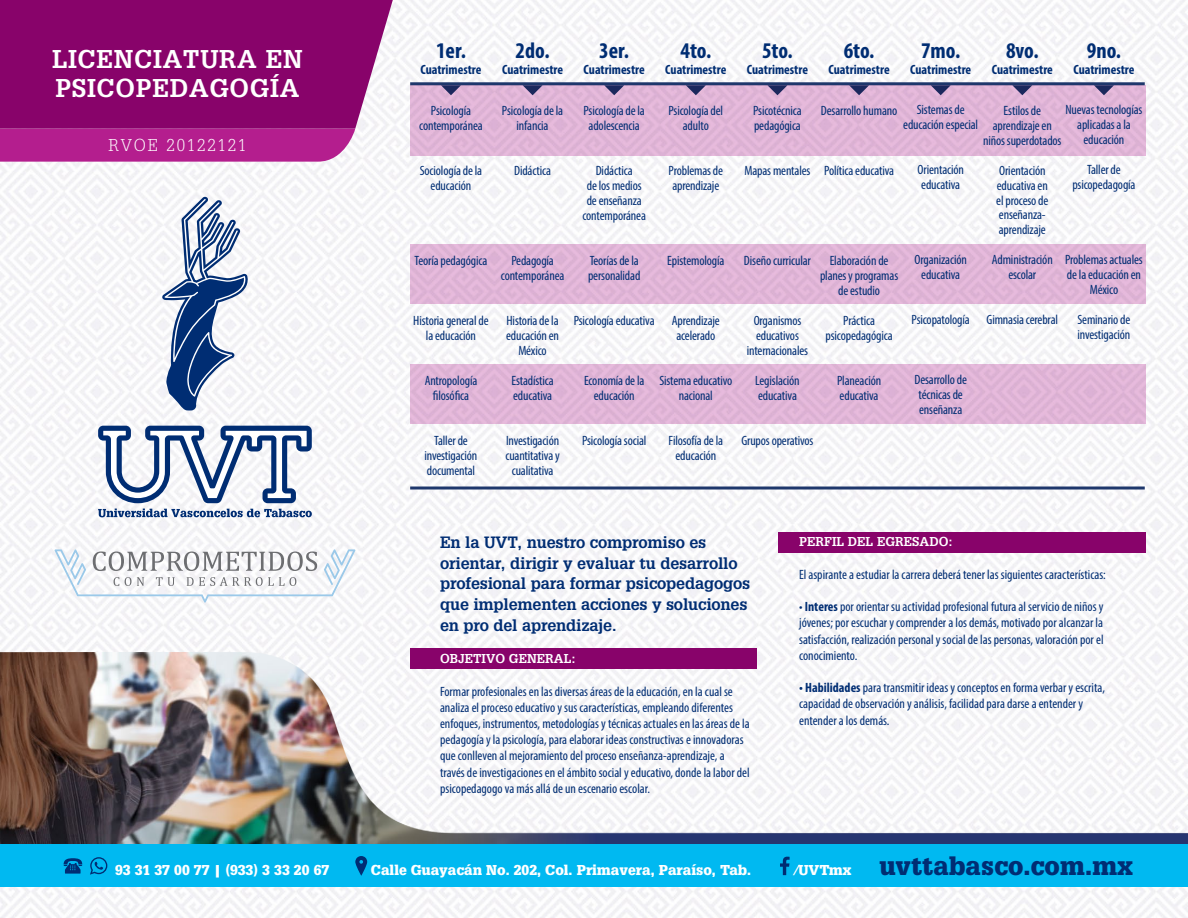
<style>
.page{position:relative;width:1188px;height:918px;background:#f6f6f8}
.page>*{position:absolute;margin:0;border:0;box-sizing:border-box;transform-origin:0 0}
.t1{font:27px/28.5px "Square Serif Bold DTC";letter-spacing:.025em;color:#fff}
.t2{font:27px "Square Serif Black DTC";color:#002d73}
.t3{font:700 condensed 22.5px "Myriad Pro";color:#002d73}
.t4{font:18px "Square Serif Light DTC";letter-spacing:.1em;color:#fff}
.t5{font:17.25px/20.7px "Square Serif Bold DTC";letter-spacing:-.01em;color:#002d73}
.t6{font:15px "Square Serif Black DTC";color:#fff}
.t7{font:condensed 13.5px/15px "Myriad Pro";letter-spacing:-.01em;color:#002d73;text-align:center}
.t8{font:700 condensed 13.5px "Myriad Pro";color:#002d73}
.t9{font:13.5px "Square Serif Bold DTC";color:#fff}
.s1{font-weight:700}
.s2{font-size:15px;color:#fff}
</style>
<div class="page">
<img style="left:0;top:652px;width:1188px;height:193px">
<div style="left:0;top:129px;width:355px;height:33px;background:#b41e8e"></div>
<div style="left:0;top:0;width:393px;height:129px;background:#88036a"></div>
<svg style="left:162px;top:196px;width:88px;height:215px"></svg>
<svg style="left:98px;top:509px;width:214px;height:8px"></svg>
<svg style="left:98px;top:426px;width:214px;height:77px"></svg>
<svg style="left:55px;top:549px;width:300px;height:54px"></svg>
<div style="left:0;top:845px;width:1188px;height:42px;background:#00b9f1"></div>
<svg style="left:780px;top:857px;width:10px;height:18px"></svg>
<svg style="left:355px;top:856px;width:12px;height:20px"></svg>
<svg style="left:90px;top:857px;width:17px;height:18px"></svg>
<svg style="left:64px;top:858px;width:18px;height:16px"></svg>
<div style="left:410px;top:648px;width:347px;height:21px;background:#88036a"></div>
<div style="left:778px;top:532px;width:367px;height:21px;background:#88036a"></div>
<hr style="left:410px;top:82px;width:735px;height:3px;background:#1e376c">
<div style="left:410px;top:85px;width:736px;height:71px;background:#e0b5d7"></div>
<div style="left:410px;top:245px;width:736px;height:59px;background:#e1b5d7"></div>
<div style="left:410px;top:364px;width:736px;height:60px;background:#e0b5d7"></div>
<hr style="left:410px;top:487px;width:735px;height:3px;background:#1e376c">
<h1 class="t1" style="left:52px;top:47px;width:252px">LICENCIATURA EN<br>PSICOPEDAGOGÍA</h1>
<h3 class="t4" style="left:108px;top:133px;width:139px">RVOE 20122121</h3>
<h2 class="t3" style="left:436px;top:37px;width:31px">1er.</h2>
<p class="t8" style="left:420px;top:62px;width:63px">Cuatrimestre</p>
<p class="t7" style="left:419px;top:103px;width:65px">Psicología contemporánea</p>
<p class="t7" style="left:420px;top:163px;width:64px">Sociología de la educación</p>
<p class="t7" style="left:415px;top:253px;width:74px">Teoría pedagógica</p>
<p class="t7" style="left:413px;top:313px;width:77px">Historia general de la educación</p>
<p class="t7" style="left:425px;top:373px;width:54px">Antropología filosófica</p>
<p class="t7" style="left:424px;top:433px;width:54px">Taller de investigación documental</p>
<h2 class="t3" style="left:516px;top:37px;width:36px">2do.</h2>
<p class="t8" style="left:502px;top:62px;width:63px">Cuatrimestre</p>
<h2 class="t3" style="left:599px;top:37px;width:31px">3er.</h2>
<p class="t8" style="left:584px;top:62px;width:63px">Cuatrimestre</p>
<h2 class="t3" style="left:680px;top:37px;width:32px">4to.</h2>
<p class="t8" style="left:665px;top:62px;width:63px">Cuatrimestre</p>
<h2 class="t3" style="left:762px;top:37px;width:32px">5to.</h2>
<p class="t8" style="left:747px;top:62px;width:63px">Cuatrimestre</p>
<h2 class="t3" style="left:844px;top:37px;width:32px">6to.</h2>
<p class="t8" style="left:829px;top:62px;width:63px">Cuatrimestre</p>
<h2 class="t3" style="left:921px;top:37px;width:41px">7mo.</h2>
<p class="t8" style="left:910px;top:62px;width:63px">Cuatrimestre</p>
<h2 class="t3" style="left:1006px;top:37px;width:34px">8vo.</h2>
<p class="t8" style="left:992px;top:62px;width:63px">Cuatrimestre</p>
<h2 class="t3" style="left:1087px;top:37px;width:36px">9no.</h2>
<p class="t8" style="left:1073px;top:62px;width:63px">Cuatrimestre</p>
<p class="t7" style="left:502px;top:102px;width:63px">Psicología de la infancia</p>
<p class="t7" style="left:514px;top:162px;width:39px">Didáctica</p>
<p class="t7" style="left:501px;top:252px;width:65px">Pedagogía contemporánea</p>
<p class="t7" style="left:506px;top:312px;width:54px">Historia de la educación en<br>México</p>
<p class="t7" style="left:511px;top:372px;width:44px;text-align:left">Estadística educativa</p>
<p class="t7" style="left:505px;top:432px;width:56px">Investigación cuantitativa y cualitativa</p>
<p class="t7" style="left:584px;top:102px;width:63px">Psicología de la adolescencia</p>
<p class="t7" style="left:582px;top:162px;width:65px">Didáctica<br>de los medios de enseñanza contemporánea</p>
<p class="t7" style="left:588px;top:252px;width:54px;text-align:left">Teorías de la personalidad</p>
<p class="t7" style="left:574px;top:312px;width:82px">Psicología educativa</p>
<p class="t7" style="left:669px;top:102px;width:56px">Psicología del adulto</p>
<p class="t7" style="left:669px;top:162px;width:56px;text-align:left">Problemas de aprendizaje</p>
<p class="t7" style="left:667px;top:252px;width:59px">Epistemología</p>
<p class="t7" style="left:672px;top:312px;width:49px">Aprendizaje acelerado</p>
<p class="t7" style="left:659px;top:372px;width:74px">Sistema educativo nacional</p>
<p class="t7" style="left:669px;top:432px;width:56px">Filosofía de la educación</p>
<p class="t7" style="left:584px;top:372px;width:62px">Economía de la educación</p>
<p class="t7" style="left:582px;top:432px;width:66px">Psicología social</p>
<p class="t7" style="left:1065px;top:102px;width:79px">Nuevas tecnologías aplicadas a la educación</p>
<p class="t7" style="left:1072px;top:162px;width:65px">Taller de psicopedagogía</p>
<p class="t7" style="left:903px;top:102px;width:76px">Sistemas de educación especial</p>
<p class="t7" style="left:918px;top:162px;width:48px;text-align:left">Orientación educativa</p>
<p class="t7" style="left:983px;top:102px;width:80px">Estilos de aprendizaje en niños superdotados</p>
<p class="t7" style="left:996px;top:162px;width:54px;text-align:left">Orientación educativa en el proceso de enseñanza&shy;aprendizaje</p>
<p class="t7" style="left:992px;top:252px;width:62px">Administración escolar</p>
<p class="t7" style="left:987px;top:312px;width:73px">Gimnasia cerebral</p>
<p class="t7" style="left:821px;top:102px;width:78px">Desarrollo humano</p>
<p class="t7" style="left:753px;top:102px;width:50px;text-align:left">Psicotécnica pedagógica</p>
<p class="t7" style="left:745px;top:162px;width:67px">Mapas mentales</p>
<p class="t7" style="left:824px;top:162px;width:72px">Política educativa</p>
<p class="t7" style="left:1065px;top:252px;width:79px">Problemas actuales de la educación en<br>México</p>
<p class="t7" style="left:1077px;top:312px;width:55px;text-align:left">Seminario de investigación</p>
<p class="t7" style="left:744px;top:252px;width:69px">Diseño curricular</p>
<p class="t7" style="left:820px;top:252px;width:80px">Elaboración de planes y programas de estudio</p>
<p class="t7" style="left:826px;top:312px;width:69px">Práctica psicopedagógica</p>
<p class="t7" style="left:837px;top:372px;width:46px;text-align:left">Planeación educativa</p>
<p class="t7" style="left:915px;top:252px;width:54px">Organización educativa</p>
<p class="t7" style="left:912px;top:312px;width:60px">Psicopatología</p>
<p class="t7" style="left:747px;top:312px;width:63px">Organismos educativos internacionales</p>
<p class="t7" style="left:755px;top:372px;width:46px;text-align:left">Legislación educativa</p>
<p class="t7" style="left:741px;top:432px;width:74px">Grupos operativos</p>
<p class="t7" style="left:914px;top:372px;width:54px">Desarrollo de técnicas de enseñanza</p>
<p class="t5" style="left:440px;top:533px;width:312px">En la UVT, nuestro compromiso es orientar, dirigir y evaluar tu desarrollo profesional para formar psicopedagogos que implementen acciones y soluciones en pro del aprendizaje.</p>
<p class="t9" style="left:440px;top:650px;width:34px">Objetivo</p>
<p class="t9" style="left:509px;top:650px;width:10px">general</p>
<p class="t9" style="left:571px;top:650px;width:6px">:</p>
<p class="t7" style="left:440px;top:683px;width:311px;line-height:16.2px;text-align:left">Formar profesionales en las diversas áreas de la educación, en la cual se analiza el proceso educativo y sus características, empleando diferentes enfoques, instrumentos, metodologías y técnicas actuales en las áreas de la pedagogía y la psicología, para elaborar ideas constructivas e innovadoras que conlleven al mejoramiento del proceso enseñanza-aprendizaje, a través de investigaciones en el ámbito social y educativo, donde la labor del psicopedagogo va más allá de un escenario escolar.</p>
<p class="t9" style="left:799px;top:533px;width:155px">PERFIL DEL EGRESADO:</p>
<p class="t7" style="left:799px;top:567px;width:308px">El aspirante a estudiar la carrera deberá tener las siguientes características:</p>
<p class="t7" style="left:799px;top:598px;width:306px;line-height:16.2px;text-align:justify">• <span class="s1">Interes</span> por orientar su actividad profesional futura al servicio de niños y jóvenes; por escuchar y comprender a los demás, motivado por alcanzar la satisfacción, realización personal y social de las personas, valoración por el conocimiento.</p>
<p class="t7" style="left:799px;top:679px;width:307px;line-height:16.2px;text-align:left"><span class="s1">• Habilidades</span> para transmitir ideas y conceptos en forma verbar y escrita, capacidad de observación y análisis, facilidad para darse a entender y entender a los demás.</p>
<p class="t6" style="left:115px;top:860px;width:216px">93 31 37 00 77 | (933) 3 33 20 67</p>
<p class="t6" style="left:371px;top:860px;width:382px">Calle Guayacán No. 202, Col. Primavera, Paraíso, Tab.</p>
<h1 class="t2" style="left:793px;top:848px;width:342px"><span class="s2">/UVTmx</span> uvttabasco.com.mx</h1>
</div>
